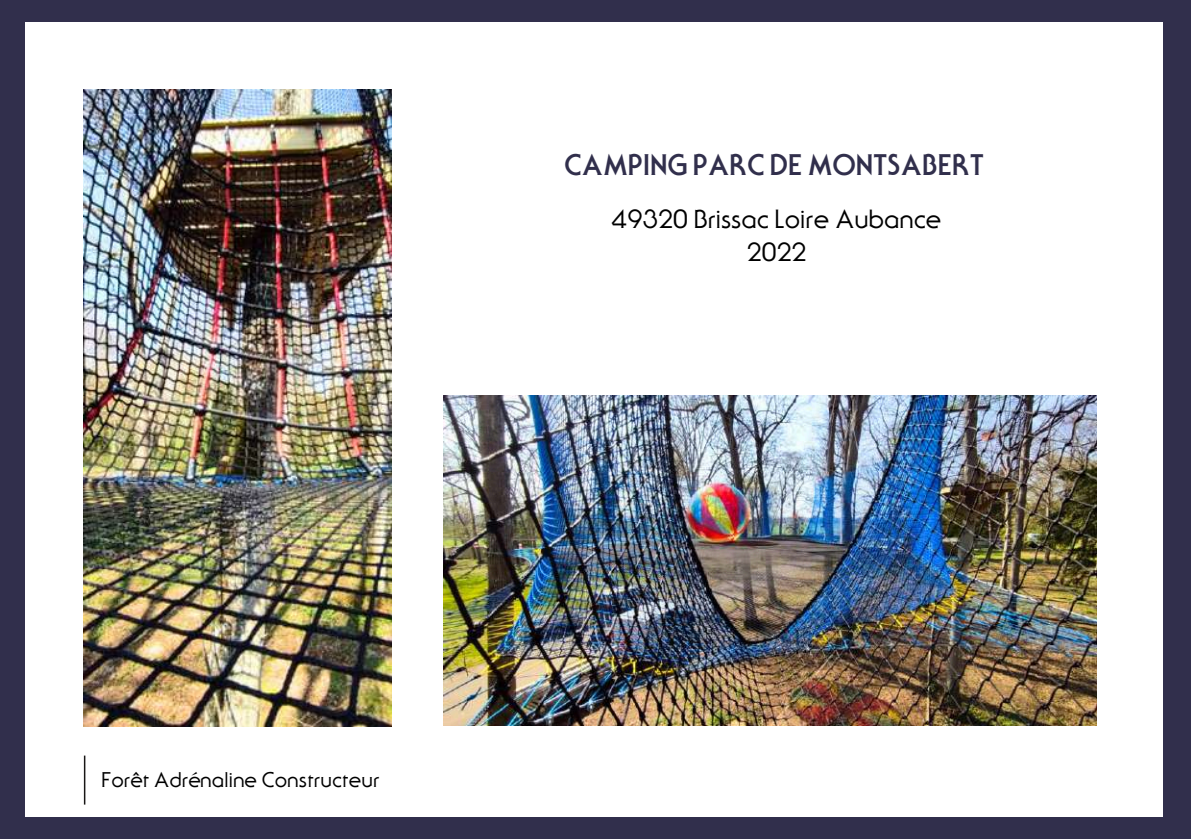
<style>
.page{position:relative;width:1191px;height:839px;background:#fff}
.page>*{position:absolute;margin:0;border:0;box-sizing:border-box;transform-origin:0 0}
.t1{font:700 27.2px "Serif Gothic";color:#312f4c}
.t2{font:24px/33px "Serif Gothic";color:#000;text-align:center}
.t3{font:19.4px "Serif Gothic";color:#000}
</style>
<div class="page">
<div style="left:0;top:0;width:1191px;height:838px;background:#312f4c"></div>
<div style="left:25px;top:22px;width:1138px;height:794px;background:#fff"></div>
<img style="left:84px;top:90px;width:307px;height:636px">
<hr style="left:84px;top:755px;width:1px;height:49px;background:#181615">
<img style="left:444px;top:395px;width:652px;height:330px">
<p class="t1" style="left:565px;top:147px;width:421px">CAMPING PARC DE MONTSABERT</p>
<p class="t2" style="left:611px;top:202px;width:332px">49320 Brissac Loire Aubance<br>2022</p>
<p class="t3" style="left:101px;top:767px;width:280px">Forêt Adrénaline Constructeur</p>
</div>
